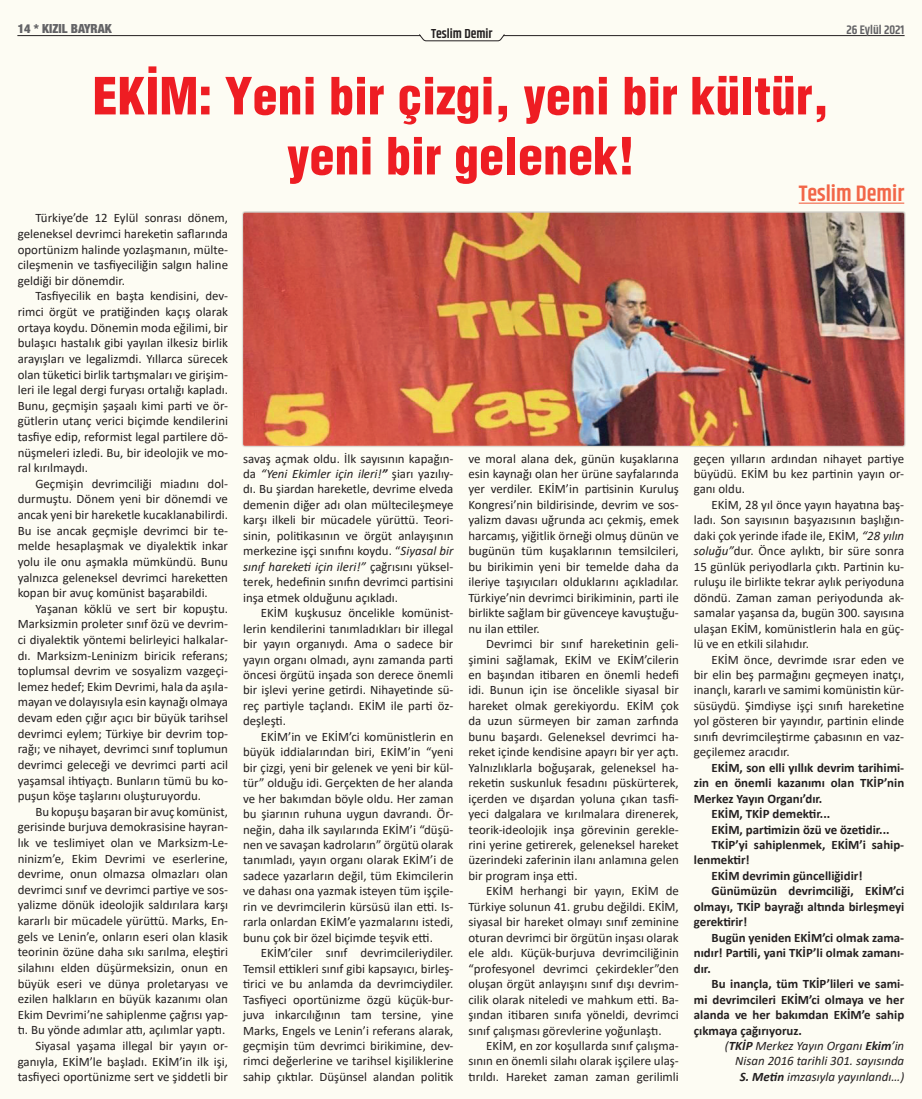
<style>
.page{position:relative;width:922px;height:1099px;background:#fff}
.page>*{position:absolute;margin:0;border:0;box-sizing:border-box;transform-origin:0 0}
.ana_başlık{font:900 condensed 50px/60px "Helvetica";color:#ee1d23;text-align:center}
.üst_imza{font:600 22.5px "Khand";color:#f26648}
.t1{font:600 13.12px "Khand";color:#231f20}
.Normal__Web{font:12.88px/15.5px "Calibri";color:#231f20;text-align:justify}
.Normal__Web-2{font:700 12.88px/15.5px "Calibri";color:#231f20;text-align:justify}
.align-right{font:italic 12.88px/15.5px "Calibri";color:#231f20;text-align:right}
.t2{font:900 condensed 12.5px "Helvetica Neue";color:#636366}
.t3{font:600 12.5px "Khand";color:#636366}
.s1{font-style:italic}
.s2{font-weight:700;font-style:italic}
.s3{font-weight:700}
</style>
<div class="page">
<div style="left:0;top:0;width:921px;height:1098px;background:#fdfcf3"></div>
<hr style="left:18px;top:35px;width:402px;height:1px;background:#231f20">
<hr style="left:503px;top:35px;width:400px;height:1px;background:#231f20">
<svg style="left:419px;top:34px;width:85px;height:7px"></svg>
<hr style="left:798px;top:202px;width:106px;height:2px;background:#f26648">
<img style="left:243px;top:213px;width:661px;height:233px">
<p class="t2" style="left:18px;top:20px;width:95px">14 * KIZIL BAYRAK</p>
<p class="t3" style="left:846px;top:22px;width:59px">26 Eylül 2021</p>
<p class="t1" style="left:431px;top:25px;width:63px">Teslim Demir</p>
<p class="ana_başlık" style="left:93px;top:65px;width:738px">EKİM: Yeni bir çizgi, yeni bir kültür, yeni bir gelenek!</p>
<p class="üst_imza" style="left:798px;top:179px;width:107px">Teslim Demir</p>
<p class="Normal__Web" style="left:18px;top:210px;width:212px;text-indent:18px">Türkiye’de 12 Eylül sonrası dönem, geleneksel devrimci hareketin saflarında oportünizm halinde yozlaşmanın, mülte&shy;cileşmenin ve tasfiyeciliğin salgın haline geldiği bir dönemdir.</p>
<p class="Normal__Web" style="left:18px;top:288px;width:212px;text-indent:18px">Tasfiyecilik en başta kendisini, dev&shy;rimci örgüt ve pratiğinden kaçış olarak ortaya koydu. Dönemin moda eğilimi, bir bulaşıcı hastalık gibi yayılan ilkesiz birlik arayışları ve legalizmdi. Yıllarca sürecek olan tüketici birlik tartışmaları ve girişim&shy;leri ile legal dergi furyası ortalığı kapladı.<br>Bunu, geçmişin şaşaalı kimi parti ve ör&shy;gütlerin utanç verici biçimde kendilerini tasfiye edip, reformist legal partilere dö&shy;nüşmeleri izledi. Bu, bir ideolojik ve mo&shy;ral kırılmaydı.</p>
<p class="Normal__Web" style="left:18px;top:475px;width:212px;text-indent:18px">Geçmişin devrimciliği miadını dol&shy;durmuştu. Dönem yeni bir dönemdi ve ancak yeni bir hareketle kucaklanabilirdi.<br>Bu ise ancak geçmişle devrimci bir te&shy;melde hesaplaşmak ve diyalektik inkar yolu ile onu aşmakla mümkündü. Bunu yalnızca geleneksel devrimci hareketten kopan bir avuç komünist başarabildi.</p>
<p class="Normal__Web" style="left:18px;top:600px;width:212px;text-indent:18px">Yaşanan köklü ve sert bir kopuştu.<br>Marksizmin proleter sınıf özü ve devrim&shy;ci diyalektik yöntemi belirleyici halkalar&shy;dı. Marksizm-Leninizm biricik referans; toplumsal devrim ve sosyalizm vazgeçi&shy;lemez hedef; Ekim Devrimi, hala da aşıla&shy;mayan ve dolayısıyla esin kaynağı olmaya devam eden çığır açıcı bir büyük tarihsel devrimci eylem; Türkiye bir devrim top&shy;rağı; ve nihayet, devrimci sınıf toplumun devrimci geleceği ve devrimci parti acil yaşamsal ihtiyaçtı. Bunların tümü bu ko&shy;puşun köşe taşlarını oluşturuyordu.</p>
<p class="Normal__Web" style="left:18px;top:803px;width:212px;text-indent:18px">Bu kopuşu başaran bir avuç komünist, gerisinde burjuva demokrasisine hayran&shy;lık ve teslimiyet olan ve Marksizm-Le&shy;ninizm’e, Ekim Devrimi ve eserlerine, devrime, onun olmazsa olmazları olan devrimci sınıf ve devrimci partiye ve sos&shy;yalizme dönük ideolojik saldırılara karşı kararlı bir mücadele yürüttü. Marks, En&shy;gels ve Lenin’e, onların eseri olan klasik teorinin özüne daha sıkı sarılma, eleştiri silahını elden düşürmeksizin, onun en büyük eseri ve dünya proletaryası ve ezilen halkların en büyük kazanımı olan Ekim Devrimi’ne sahiplenme çağrısı yap&shy;tı. Bu yönde adımlar attı, açılımlar yaptı.</p>
<p class="Normal__Web" style="left:18px;top:1037px;width:212px;text-indent:18px">Siyasal yaşama illegal bir yayın or&shy;ganıyla, EKİM’le başladı. EKİM’in ilk işi, tasfiyeci oportünizme sert ve şiddetli bir</p>
<p class="Normal__Web" style="left:243px;top:450px;width:212px">savaş açmak oldu. İlk sayısının kapağın&shy;da <span class="s1">“Yeni Ekimler için ileri!</span><span class="s2">”</span> şiarı yazılıy&shy;dı. Bu şiardan hareketle, devrime elveda demenin diğer adı olan mültecileşmeye karşı ilkeli bir mücadele yürüttü. Teori&shy;sinin, politikasının ve örgüt anlayışının merkezine işçi sınıfını koydu. “<span class="s1">Siyasal bir sınıf hareketi için ileri!”</span> çağrısını yüksel&shy;terek, hedefinin sınıfın devrimci partisini inşa etmek olduğunu açıkladı.</p>
<p class="Normal__Web" style="left:243px;top:604px;width:212px;text-indent:18px">EKİM kuşkusuz öncelikle komünist&shy;lerin kendilerini tanımladıkları bir illegal bir yayın organıydı. Ama o sadece bir yayın organı olmadı, aynı zamanda parti öncesi örgütü inşada son derece önemli bir işlevi yerine getirdi. Nihayetinde sü&shy;reç partiyle taçlandı. EKİM ile parti öz&shy;deşleşti.</p>
<p class="Normal__Web" style="left:243px;top:728px;width:212px;text-indent:18px">EKİM’in ve EKİM’ci komünistlerin en büyük iddialarından biri, EKİM’in “yeni bir çizgi, yeni bir gelenek ve yeni bir kül&shy;tür” olduğu idi. Gerçekten de her alanda ve her bakımdan böyle oldu. Her zaman bu şiarının ruhuna uygun davrandı. Ör&shy;neğin, daha ilk sayılarında EKİM’i “düşü&shy;nen ve savaşan kadroların” örgütü olarak tanımladı, yayın organı olarak EKİM’i de sadece yazarların değil, tüm Ekimcilerin ve dahası ona yazmak isteyen tüm işçile&shy;rin ve devrimcilerin kürsüsü ilan etti. Is&shy;rarla onlardan EKİM’e yazmalarını istedi, bunu çok bir özel biçimde teşvik etti.</p>
<p class="Normal__Web" style="left:243px;top:944px;width:212px;text-indent:18px">EKİM’ciler sınıf devrimcileriydiler.<br>Temsil ettikleri sınıf gibi kapsayıcı, birleş&shy;tirici ve bu anlamda da devrimciydiler.<br>Tasfiyeci oportünizme özgü küçük-bur&shy;juva inkarcılığının tam tersine, yine Marks, Engels ve Lenin’i referans alarak, geçmişin tüm devrimci birikimine, dev&shy;rimci değerlerine ve tarihsel kişiliklerine sahip çıktılar. Düşünsel alandan politik</p>
<p class="Normal__Web" style="left:468px;top:450px;width:212px">ve moral alana dek, günün kuşaklarına esin kaynağı olan her ürüne sayfalarında yer verdiler. EKİM’in partisinin Kuruluş Kongresi’nin bildirisinde, devrim ve sos&shy;yalizm davası uğrunda acı çekmiş, emek harcamış, yiğitlik örneği olmuş dünün ve bugünün tüm kuşaklarının temsilcileri, bu birikimin yeni bir temelde daha da ileriye taşıyıcıları olduklarını açıkladılar.<br>Türkiye’nin devrimci birikiminin, parti ile birlikte sağlam bir güvenceye kavuştuğu&shy;nu ilan ettiler.</p>
<p class="Normal__Web" style="left:468px;top:635px;width:212px;text-indent:18px">Devrimci bir sınıf hareketinin geli&shy;şimini sağlamak, EKİM ve EKİM’cilerin en başından itibaren en önemli hedefi idi. Bunun için ise öncelikle siyasal bir hareket olmak gerekiyordu. EKİM çok da uzun sürmeyen bir zaman zarfında bunu başardı. Geleneksel devrimci ha&shy;reket içinde kendisine apayrı bir yer açtı.<br>Yalnızlıklarla boğuşarak, geleneksel ha&shy;reketin suskunluk fesadını püskürterek, içerden ve dışardan yoluna çıkan tasfi&shy;yeci dalgalara ve kırılmalara direnerek, teorik-ideolojik inşa görevinin gerekle&shy;rini yerine getirerek, geleneksel hareket üzerindeki zaferinin ilanı anlamına gelen bir program inşa etti.</p>
<p class="Normal__Web" style="left:468px;top:883px;width:212px;text-indent:18px">EKİM herhangi bir yayın, EKİM de Türkiye solunun 41. grubu değildi. EKİM, siyasal bir hareket olmayı sınıf zeminine oturan devrimci bir örgütün inşası olarak ele aldı. Küçük-burjuva devrimciliğinin “profesyonel devrimci çekirdekler”den oluşan örgüt anlayışını sınıf dışı devrim&shy;cilik olarak niteledi ve mahkum etti. Ba&shy;şından itibaren sınıfa yöneldi, devrimci sınıf çalışması görevlerine yoğunlaştı.</p>
<p class="Normal__Web" style="left:468px;top:1037px;width:212px;text-indent:18px">EKİM, en zor koşullarda sınıf çalışma&shy;sının en önemli silahı olarak işçilere ulaş&shy;tırıldı. Hareket zaman zaman gerilimli</p>
<p class="Normal__Web" style="left:693px;top:450px;width:212px">geçen yılların ardından nihayet partiye büyüdü. EKİM bu kez partinin yayın or&shy;ganı oldu.</p>
<p class="Normal__Web" style="left:693px;top:496px;width:212px;text-indent:18px">EKİM, 28 yıl önce yayın hayatına baş&shy;ladı. Son sayısının başyazısının başlığın&shy;daki çok yerinde ifade ile, EKİM, <span class="s1">“28 yılın soluğu”</span>dur. Önce aylıktı, bir süre sonra 15 günlük periyodlarla çıktı. Partinin ku&shy;ruluşu ile birlikte tekrar aylık periyoduna döndü. Zaman zaman periyodunda ak&shy;samalar yaşansa da, bugün 300. sayısına ulaşan EKİM, komünistlerin hala en güç&shy;lü ve en etkili silahıdır.</p>
<p class="Normal__Web" style="left:693px;top:651px;width:212px;text-indent:18px">EKİM önce, devrimde ısrar eden ve bir elin beş parmağını geçmeyen inatçı, inançlı, kararlı ve samimi komünistin kür&shy;süsüydü. Şimdiyse işçi sınıfı hareketine yol gösteren bir yayındır, partinin elinde sınıfı devrimcileştirme çabasının en vaz&shy;geçilemez aracıdır.</p>
<p class="Normal__Web-2" style="left:693px;top:759px;width:212px;text-indent:18px">EKİM, son elli yıllık devrim tarihimi&shy;zin en önemli kazanımı olan TKİP’nin Merkez Yayın Organı’dır.</p>
<p class="Normal__Web-2" style="left:711px;top:805px;width:120px">EKİM, TKİP demektir...</p>
<p class="Normal__Web-2" style="left:711px;top:821px;width:179px">EKİM, partimizin özü ve özetidir...</p>
<p class="Normal__Web-2" style="left:693px;top:836px;width:212px;text-indent:18px">TKİP’yi sahiplenmek, EKİM’i sahip&shy;lenmektir!</p>
<p class="Normal__Web-2" style="left:711px;top:867px;width:152px">EKİM devrimin güncelliğidir!</p>
<p class="Normal__Web-2" style="left:693px;top:883px;width:212px;text-indent:18px">Günümüzün devrimciliği, EKİM’ci olmayı, TKİP bayrağı altında birleşmeyi gerektirir!</p>
<p class="Normal__Web-2" style="left:693px;top:929px;width:212px;text-indent:18px">Bugün yeniden EKİM’ci olmak zama&shy;nıdır! Partili, yani TKİP’li olmak zamanı&shy;dır.</p>
<p class="Normal__Web-2" style="left:693px;top:975px;width:212px;text-indent:18px">Bu inançla, tüm TKİP’lileri ve sami&shy;mi devrimcileri EKİM’ci olmaya ve her alanda ve her bakımdan EKİM’e sahip çıkmaya çağırıyoruz.</p>
<p class="align-right" style="left:724px;top:1037px;width:181px">(<span class="s3">TKİP</span> Merkez Yayın Organı <span class="s3">Ekim</span>’in<br>Nisan 2016 tarihli 301. sayısında<br><span class="s3">S. Metin</span> imzasıyla yayınlandı…)</p>
</div>
